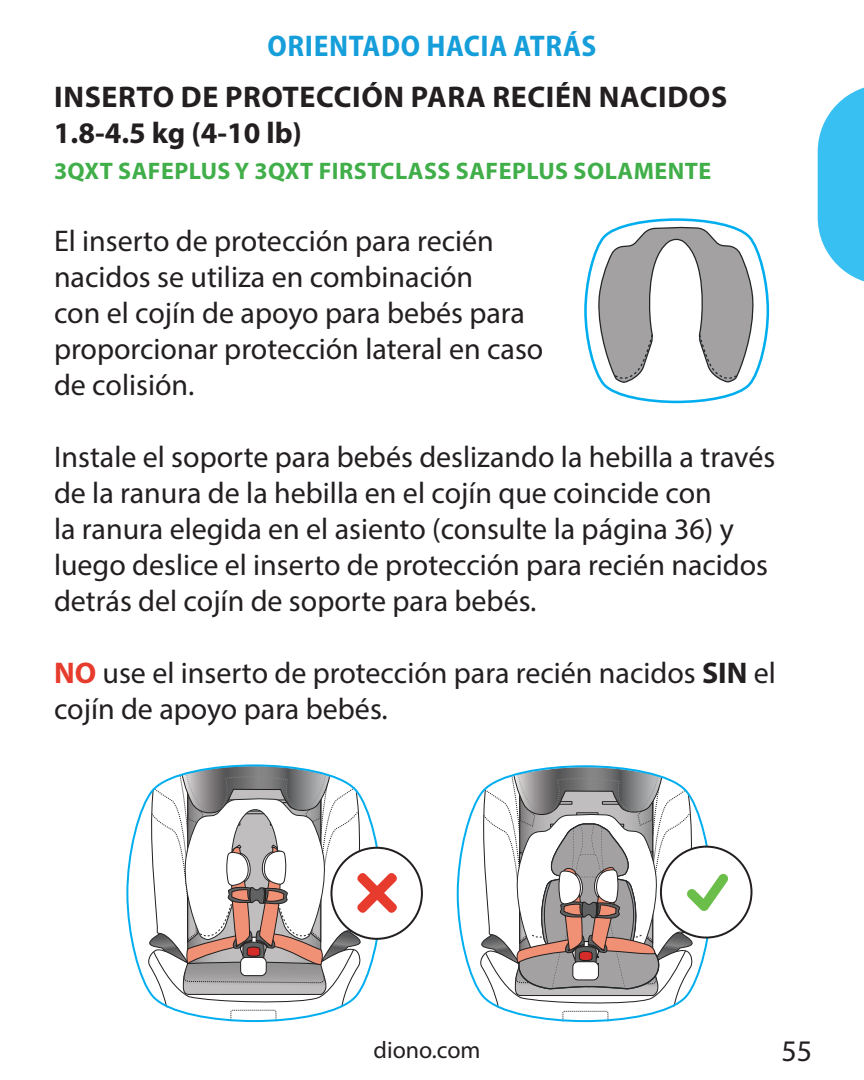
<style>
.page{position:relative;width:864px;height:1080px;background:#fff}
.page>*{position:absolute;margin:0;border:0;box-sizing:border-box;transform-origin:0 0}
.t1{font:30px/36px "Myriad Pro";color:#231f20}
.t2{font:700 30px/36px "Myriad Pro";letter-spacing:.02em;color:#231f20}
.t3{font:700 semi-condensed 30px "Myriad Pro";letter-spacing:.02em;color:#159eda}
.t4{font:700 24px "Myriad Pro";letter-spacing:.02em;color:#40ae49}
.t5{font:24px "Myriad Pro";color:#231f20}
.s1{font-weight:700;color:#e73b2e}
.s2{font-weight:700}
</style>
<div class="page">
<svg style="left:818px;top:87px;width:46px;height:195px"></svg>
<svg style="left:126px;top:764px;width:159px;height:259px"></svg>
<svg style="left:143px;top:766px;width:254px;height:256px"></svg>
<svg style="left:456px;top:765px;width:161px;height:258px"></svg>
<svg style="left:475px;top:767px;width:254px;height:255px"></svg>
<svg style="left:584px;top:218px;width:186px;height:186px"></svg>
<p class="t3" style="left:268px;top:26px;width:330px">ORIENTADO HACIA ATRÁS</p>
<p class="t2" style="left:54px;top:78px;width:675px">INSERTO DE PROTECCIÓN PARA RECIÉN NACIDOS<br>1.8-4.5 kg (4-10 lb)</p>
<p class="t4" style="left:54px;top:155px;width:659px">3QXT SAFEPLUS Y 3QXT FIRSTCLASS SAFEPLUS SOLAMENTE</p>
<p class="t1" style="left:54px;top:222px;width:491px">El inserto de protección para recién nacidos se utiliza en combinación<br>con el cojín de apoyo para bebés para proporcionar protección lateral en caso de colisión.</p>
<p class="t1" style="left:54px;top:438px;width:723px">Instale el soporte para bebés deslizando la hebilla a través de la ranura de la hebilla en el cojín que coincide con<br>la ranura elegida en el asiento (consulte la página 36) y luego deslice el inserto de protección para recién nacidos detrás del cojín de soporte para bebés.</p>
<p class="t1" style="left:54px;top:654px;width:724px"><span class="s1">NO</span> use el inserto de protección para recién nacidos <span class="s2">SIN</span> el cojín de apoyo para bebés.</p>
<p class="t5" style="left:374px;top:1035px;width:109px">diono.com</p>
<p class="t1" style="left:781px;top:1033px;width:32px">55</p>
</div>
